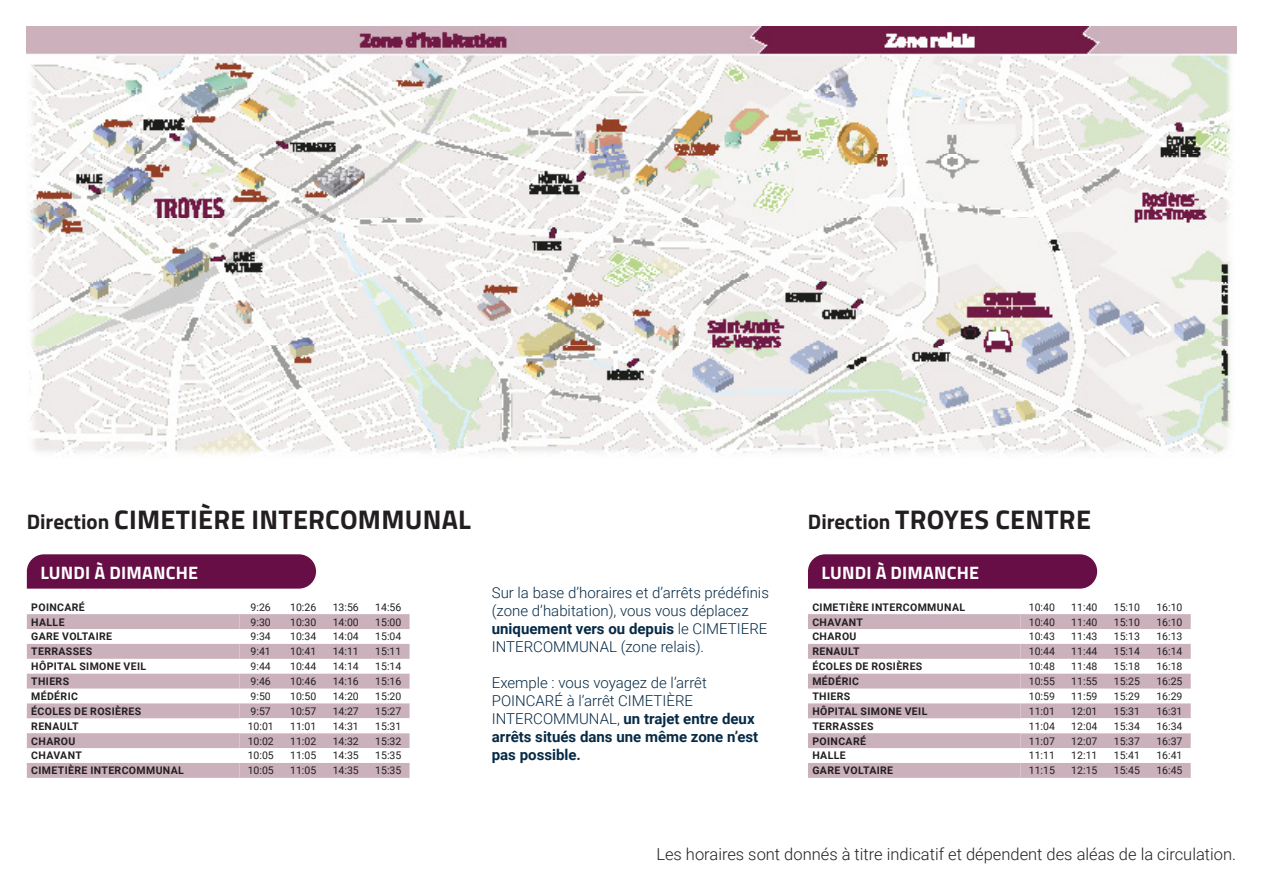
<style>
.page{position:relative;width:1263px;height:893px;background:#fff}
.page>*{position:absolute;margin:0;border:0;box-sizing:border-box;transform-origin:0 0}
.t1{font:700 27px "Titillium Web";letter-spacing:.01em;color:#231f20}
.t2{font:700 18px "Titillium Web";letter-spacing:.01em;color:#fff}
.t3{font:300 16.5px "Roboto";color:#231f20}
.t4{font:300 15px/18px "Roboto";color:#062a45}
.t5{font:10.5px "Roboto";color:#231f20}
.t6{font:700 10.5px "Roboto";letter-spacing:.035em;color:#231f20}
.s1{font-size:21px}
.s2{font-weight:700}
</style>
<div class="page">
<img style="left:27px;top:26px;width:1209px;height:429px">
<svg style="left:27px;top:554px;width:289px;height:35px;background:#6d174d"></svg>
<svg style="left:27px;top:614px;width:383px;height:164px"></svg>
<svg style="left:808px;top:554px;width:289px;height:35px;background:#6d174c"></svg>
<svg style="left:808px;top:614px;width:383px;height:164px"></svg>
<p class="t1" style="left:27px;top:499px;width:446px"><span class="s1">Direction</span> CIMETIÈRE INTERCOMMUNAL</p>
<p class="t2" style="left:40px;top:559px;width:159px">LUNDI À DIMANCHE</p>
<p class="t6" style="left:31px;top:599px;width:55px">POINCARÉ</p>
<p class="t5" style="left:251px;top:599px;width:22px">9:26</p>
<p class="t5" style="left:290px;top:599px;width:28px">10:26</p>
<p class="t5" style="left:333px;top:599px;width:28px">13:56</p>
<p class="t5" style="left:375px;top:599px;width:28px">14:56</p>
<p class="t6" style="left:31px;top:614px;width:35px">HALLE</p>
<p class="t5" style="left:251px;top:614px;width:22px">9:30</p>
<p class="t5" style="left:290px;top:614px;width:28px">10:30</p>
<p class="t5" style="left:333px;top:614px;width:28px">14:00</p>
<p class="t5" style="left:375px;top:614px;width:28px">15:00</p>
<p class="t6" style="left:31px;top:629px;width:82px">GARE VOLTAIRE</p>
<p class="t5" style="left:251px;top:629px;width:22px">9:34</p>
<p class="t5" style="left:290px;top:629px;width:28px">10:34</p>
<p class="t5" style="left:333px;top:629px;width:28px">14:04</p>
<p class="t5" style="left:375px;top:629px;width:28px">15:04</p>
<p class="t6" style="left:31px;top:644px;width:63px">TERRASSES</p>
<p class="t5" style="left:251px;top:644px;width:22px">9:41</p>
<p class="t5" style="left:290px;top:644px;width:28px">10:41</p>
<p class="t5" style="left:333px;top:644px;width:28px">14:11</p>
<p class="t5" style="left:375px;top:644px;width:28px">15:11</p>
<p class="t6" style="left:31px;top:659px;width:116px">HÔPITAL SIMONE VEIL</p>
<p class="t5" style="left:251px;top:659px;width:22px">9:44</p>
<p class="t5" style="left:290px;top:659px;width:28px">10:44</p>
<p class="t5" style="left:333px;top:659px;width:28px">14:14</p>
<p class="t5" style="left:375px;top:659px;width:28px">15:14</p>
<p class="t6" style="left:31px;top:674px;width:39px">THIERS</p>
<p class="t5" style="left:251px;top:674px;width:22px">9:46</p>
<p class="t5" style="left:290px;top:674px;width:28px">10:46</p>
<p class="t5" style="left:333px;top:674px;width:28px">14:16</p>
<p class="t5" style="left:375px;top:674px;width:28px">15:16</p>
<p class="t6" style="left:31px;top:689px;width:48px">MÉDÉRIC</p>
<p class="t5" style="left:251px;top:689px;width:22px">9:50</p>
<p class="t5" style="left:290px;top:689px;width:28px">10:50</p>
<p class="t5" style="left:333px;top:689px;width:28px">14:20</p>
<p class="t5" style="left:375px;top:689px;width:28px">15:20</p>
<p class="t6" style="left:31px;top:704px;width:112px">ÉCOLES DE ROSIÈRES</p>
<p class="t5" style="left:251px;top:704px;width:22px">9:57</p>
<p class="t5" style="left:290px;top:704px;width:28px">10:57</p>
<p class="t5" style="left:333px;top:704px;width:28px">14:27</p>
<p class="t5" style="left:375px;top:704px;width:28px">15:27</p>
<p class="t6" style="left:31px;top:719px;width:49px">RENAULT</p>
<p class="t5" style="left:248px;top:719px;width:28px">10:01</p>
<p class="t5" style="left:290px;top:719px;width:28px">11:01</p>
<p class="t5" style="left:333px;top:719px;width:28px">14:31</p>
<p class="t5" style="left:375px;top:719px;width:28px">15:31</p>
<p class="t6" style="left:31px;top:733px;width:46px">CHAROU</p>
<p class="t5" style="left:248px;top:733px;width:28px">10:02</p>
<p class="t5" style="left:290px;top:733px;width:28px">11:02</p>
<p class="t5" style="left:333px;top:733px;width:28px">14:32</p>
<p class="t5" style="left:375px;top:733px;width:28px">15:32</p>
<p class="t6" style="left:31px;top:748px;width:52px">CHAVANT</p>
<p class="t5" style="left:248px;top:748px;width:28px">10:05</p>
<p class="t5" style="left:290px;top:748px;width:28px">11:05</p>
<p class="t5" style="left:333px;top:748px;width:28px">14:35</p>
<p class="t5" style="left:375px;top:748px;width:28px">15:35</p>
<p class="t6" style="left:31px;top:763px;width:154px">CIMETIÈRE INTERCOMMUNAL</p>
<p class="t5" style="left:248px;top:763px;width:28px">10:05</p>
<p class="t5" style="left:290px;top:763px;width:28px">11:05</p>
<p class="t5" style="left:333px;top:763px;width:28px">14:35</p>
<p class="t5" style="left:375px;top:763px;width:28px">15:35</p>
<p class="t4" style="left:492px;top:583px;width:279px">Sur la base d’horaires et d’arrêts prédéfinis (zone d’habitation), vous vous déplacez <span class="s2">uniquement vers ou depuis</span> le CIMETIERE INTERCOMMUNAL (zone relais).</p>
<p class="t4" style="left:492px;top:673px;width:268px">Exemple : vous voyagez de l’arrêt<br>POINCARÉ à l’arrêt CIMETIÈRE<br>INTERCOMMUNAL, <span class="s2">un trajet entre deux arrêts situés dans une même zone n’est pas possible.</span></p>
<p class="t1" style="left:808px;top:499px;width:284px"><span class="s1">Direction</span> TROYES CENTRE</p>
<p class="t2" style="left:821px;top:559px;width:159px">LUNDI À DIMANCHE</p>
<p class="t6" style="left:812px;top:599px;width:154px">CIMETIÈRE INTERCOMMUNAL</p>
<p class="t5" style="left:1029px;top:599px;width:28px">10:40</p>
<p class="t5" style="left:1071px;top:599px;width:28px">11:40</p>
<p class="t5" style="left:1114px;top:599px;width:28px">15:10</p>
<p class="t5" style="left:1156px;top:599px;width:28px">16:10</p>
<p class="t6" style="left:812px;top:614px;width:52px">CHAVANT</p>
<p class="t5" style="left:1029px;top:614px;width:28px">10:40</p>
<p class="t5" style="left:1071px;top:614px;width:28px">11:40</p>
<p class="t5" style="left:1114px;top:614px;width:28px">15:10</p>
<p class="t5" style="left:1156px;top:614px;width:28px">16:10</p>
<p class="t6" style="left:812px;top:629px;width:46px">CHAROU</p>
<p class="t5" style="left:1029px;top:629px;width:28px">10:43</p>
<p class="t5" style="left:1071px;top:629px;width:28px">11:43</p>
<p class="t5" style="left:1114px;top:629px;width:28px">15:13</p>
<p class="t5" style="left:1156px;top:629px;width:28px">16:13</p>
<p class="t6" style="left:812px;top:644px;width:49px">RENAULT</p>
<p class="t5" style="left:1029px;top:644px;width:28px">10:44</p>
<p class="t5" style="left:1071px;top:644px;width:28px">11:44</p>
<p class="t5" style="left:1114px;top:644px;width:28px">15:14</p>
<p class="t5" style="left:1156px;top:644px;width:28px">16:14</p>
<p class="t6" style="left:812px;top:659px;width:112px">ÉCOLES DE ROSIÈRES</p>
<p class="t5" style="left:1029px;top:659px;width:28px">10:48</p>
<p class="t5" style="left:1071px;top:659px;width:28px">11:48</p>
<p class="t5" style="left:1114px;top:659px;width:28px">15:18</p>
<p class="t5" style="left:1156px;top:659px;width:28px">16:18</p>
<p class="t6" style="left:812px;top:674px;width:48px">MÉDÉRIC</p>
<p class="t5" style="left:1029px;top:674px;width:28px">10:55</p>
<p class="t5" style="left:1071px;top:674px;width:28px">11:55</p>
<p class="t5" style="left:1114px;top:674px;width:28px">15:25</p>
<p class="t5" style="left:1156px;top:674px;width:28px">16:25</p>
<p class="t6" style="left:812px;top:689px;width:39px">THIERS</p>
<p class="t5" style="left:1029px;top:689px;width:28px">10:59</p>
<p class="t5" style="left:1071px;top:689px;width:28px">11:59</p>
<p class="t5" style="left:1114px;top:689px;width:28px">15:29</p>
<p class="t5" style="left:1156px;top:689px;width:28px">16:29</p>
<p class="t6" style="left:812px;top:704px;width:116px">HÔPITAL SIMONE VEIL</p>
<p class="t5" style="left:1029px;top:704px;width:28px">11:01</p>
<p class="t5" style="left:1071px;top:704px;width:28px">12:01</p>
<p class="t5" style="left:1114px;top:704px;width:28px">15:31</p>
<p class="t5" style="left:1156px;top:704px;width:28px">16:31</p>
<p class="t6" style="left:812px;top:719px;width:63px">TERRASSES</p>
<p class="t5" style="left:1029px;top:719px;width:28px">11:04</p>
<p class="t5" style="left:1071px;top:719px;width:28px">12:04</p>
<p class="t5" style="left:1114px;top:719px;width:28px">15:34</p>
<p class="t5" style="left:1156px;top:719px;width:28px">16:34</p>
<p class="t6" style="left:812px;top:733px;width:55px">POINCARÉ</p>
<p class="t5" style="left:1029px;top:733px;width:28px">11:07</p>
<p class="t5" style="left:1071px;top:733px;width:28px">12:07</p>
<p class="t5" style="left:1114px;top:733px;width:28px">15:37</p>
<p class="t5" style="left:1156px;top:733px;width:28px">16:37</p>
<p class="t6" style="left:812px;top:748px;width:35px">HALLE</p>
<p class="t5" style="left:1029px;top:748px;width:28px">11:11</p>
<p class="t5" style="left:1071px;top:748px;width:28px">12:11</p>
<p class="t5" style="left:1114px;top:748px;width:28px">15:41</p>
<p class="t5" style="left:1156px;top:748px;width:28px">16:41</p>
<p class="t6" style="left:812px;top:763px;width:82px">GARE VOLTAIRE</p>
<p class="t5" style="left:1029px;top:763px;width:28px">11:15</p>
<p class="t5" style="left:1071px;top:763px;width:28px">12:15</p>
<p class="t5" style="left:1114px;top:763px;width:28px">15:45</p>
<p class="t5" style="left:1156px;top:763px;width:28px">16:45</p>
<p class="t3" style="left:656px;top:843px;width:581px">Les horaires sont donnés à titre indicatif et dépendent des aléas de la circulation.</p>
</div>
